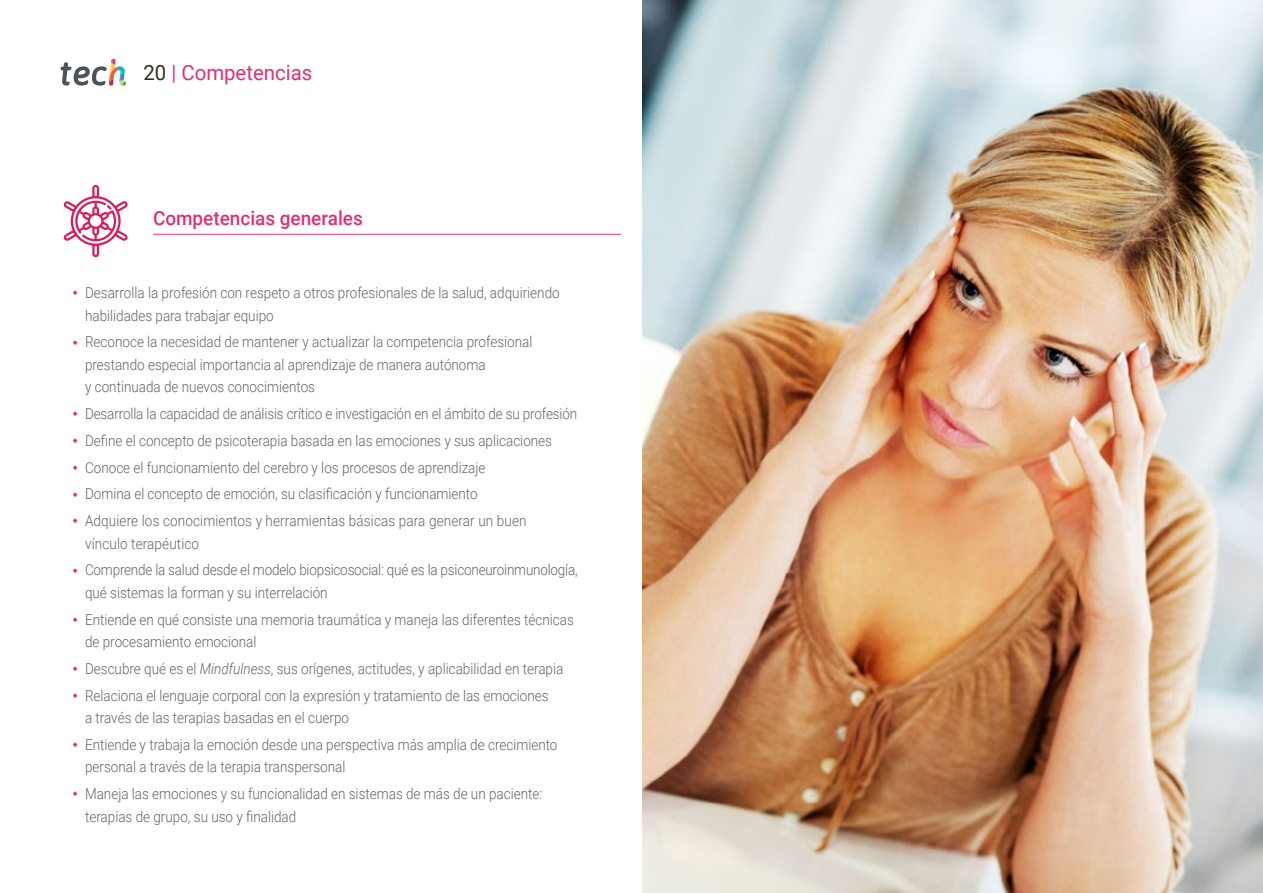
<style>
.page{position:relative;width:1263px;height:893px;background:#fff}
.page>*{position:absolute;margin:0;border:0;box-sizing:border-box;transform-origin:0 0}
.t1{font:21px "Roboto";color:#df3174}
.t2{font:500 19.5px "Roboto";color:#df3174}
.t3{font:300 15px/26.7px "Roboto";color:#61646a;scale:.9 1}
.s1{color:#312e20}
.s2{font-style:italic}
</style>
<div class="page">
<hr style="left:153px;top:234px;width:468px;height:1px;background:#df3174">
<svg style="left:63px;top:185px;width:65px;height:72px"></svg>
<svg style="left:61px;top:59px;width:65px;height:27px"></svg>
<img style="left:642px;top:0;width:621px;height:893px">
<h1 class="t1" style="left:144px;top:57px;width:170px"><span class="s1">20</span> | Competencias</h1>
<h2 class="t2" style="left:153px;top:205px;width:211px">Competencias generales</h2>
<p class="t3" style="left:85px;top:281px;width:529px;line-height:22.5px">Desarrolla la profesión con respeto a otros profesionales de la salud, adquiriendo habilidades para trabajar equipo</p>
<p class="t3" style="left:85px;top:330px;width:499px;line-height:22.5px">Reconoce la necesidad de mantener y actualizar la competencia profesional prestando especial importancia al aprendizaje de manera autónoma<br>y continuada de nuevos conocimientos</p>
<p class="t3" style="left:85px;top:400px;width:548px">Desarrolla la capacidad de análisis crítico e investigación en el ámbito de su profesión Define el concepto de psicoterapia basada en las emociones y sus aplicaciones Conoce el funcionamiento del cerebro y los procesos de aprendizaje<br>Domina el concepto de emoción, su clasificación y funcionamiento<br>Adquiere los conocimientos y herramientas básicas para generar un buen</p>
<p class="t3" style="left:85px;top:529px;width:549px">vínculo terapéutico<br>Comprende la salud desde el modelo biopsicosocial: qué es la psiconeuroinmunología,</p>
<p class="t3" style="left:85px;top:579px;width:545px">qué sistemas la forman y su interrelación<br>Entiende en qué consiste una memoria traumática y maneja las diferentes técnicas</p>
<p class="t3" style="left:85px;top:628px;width:533px">de procesamiento emocional<br>Descubre qué es el <span class="s2">Mindfulness</span>, sus orígenes, actitudes, y aplicabilidad en terapia<br>Relaciona el lenguaje corporal con la expresión y tratamiento de las emociones</p>
<p class="t3" style="left:85px;top:704px;width:526px">a través de las terapias basadas en el cuerpo<br>Entiende y trabaja la emoción desde una perspectiva más amplia de crecimiento</p>
<p class="t3" style="left:85px;top:753px;width:510px">personal a través de la terapia transpersonal<br>Maneja las emociones y su funcionalidad en sistemas de más de un paciente:</p>
<p class="t3" style="left:85px;top:802px;width:236px">terapias de grupo, su uso y finalidad</p>
</div>
